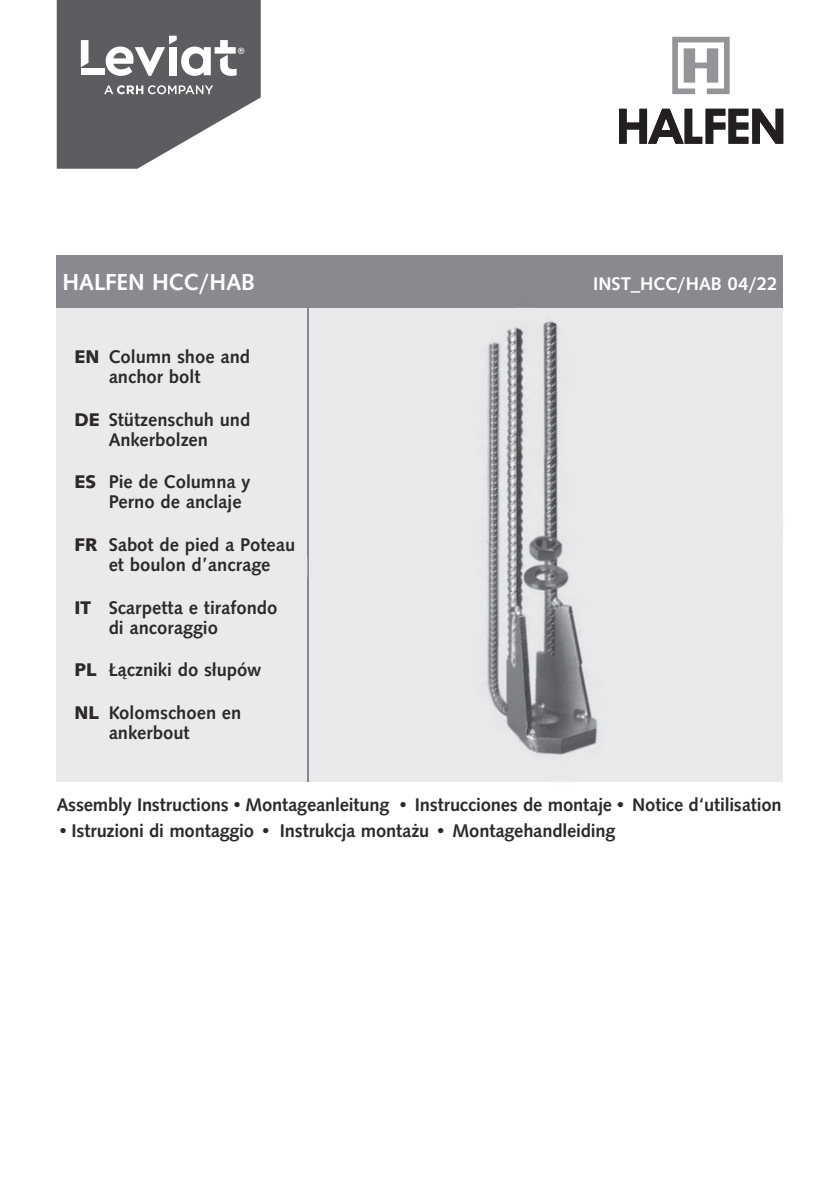
<style>
.page{position:relative;width:840px;height:1191px;background:#fff}
.page>*{position:absolute;margin:0;border:0;box-sizing:border-box;transform-origin:0 0}
.t1{font:500 24px "Syntax TOT";color:#fff}
.t2{font:500 19px/20px "Syntax TOT";color:#2c282c}
.t3{font:500 19px "Syntax TOT";color:#fff}
.t4{font:500 13px "Rational Display";color:#fff}
.s1{font-weight:700}
</style>
<div class="page">
<svg style="left:672px;top:37px;width:57px;height:57px"></svg>
<svg style="left:619px;top:109px;width:163px;height:35px"></svg>
<svg style="left:57px;top:0;width:203px;height:169px"></svg>
<div style="left:57px;top:308px;width:725px;height:473px;background:#eaeaec"></div>
<hr style="left:307px;top:308px;width:2px;height:473px;background:#888a8f">
<div style="left:57px;top:255px;width:725px;height:53px;background:#888a8f"></div>
<img style="left:485px;top:319px;width:79px;height:141px">
<img style="left:527px;top:720px;width:79px;height:44px">
<img style="left:486px;top:460px;width:116px;height:288px">
<img style="left:307px;top:557px;width:1px;height:20px">
<img style="left:516px;top:307px;width:21px;height:1px">
<p class="t4" style="left:237px;top:47px;width:8px">®</p>
<p class="t1" style="left:62px;top:273px;width:194px">HALFEN HCC/HAB</p>
<p class="t3" style="left:592px;top:277px;width:186px">INST_HCC/HAB 04/22</p>
<p class="t2" style="left:109px;top:348px;width:143px;text-indent:-34px"><span class="s1">EN</span> Column shoe and anchor bolt</p>
<p class="t2" style="left:75px;top:411px;width:177px;text-align:center"><span class="s1">DE</span> Stützenschuh und<br>Ankerbolzen</p>
<p class="t2" style="left:109px;top:473px;width:143px;text-indent:-34px"><span class="s1">ES</span> Pie de Columna y<br>Perno de anclaje</p>
<p class="t2" style="left:75px;top:536px;width:222px;text-align:center"><span class="s1">FR</span> Sabot de pied a Poteau et boulon d’ancrage</p>
<p class="t2" style="left:109px;top:599px;width:170px;text-indent:-34px"><span class="s1">IT</span> Scarpetta e tirafondo di ancoraggio</p>
<p class="t2" style="left:75px;top:661px;width:188px"><span class="s1">PL</span> Łączniki do słupów</p>
<p class="t2" style="left:109px;top:704px;width:134px;text-indent:-34px"><span class="s1">NL</span> Kolomschoen en ankerbout</p>
<p class="t2" style="left:57px;top:796px;width:726px">Assembly Instructions • Montageanleitung • Instrucciones de montaje • Notice d‘utilisation</p>
<p class="t2" style="left:57px;top:822px;width:559px">• Istruzioni di montaggio • Instrukcja montażu • Montagehandleiding</p>
</div>
